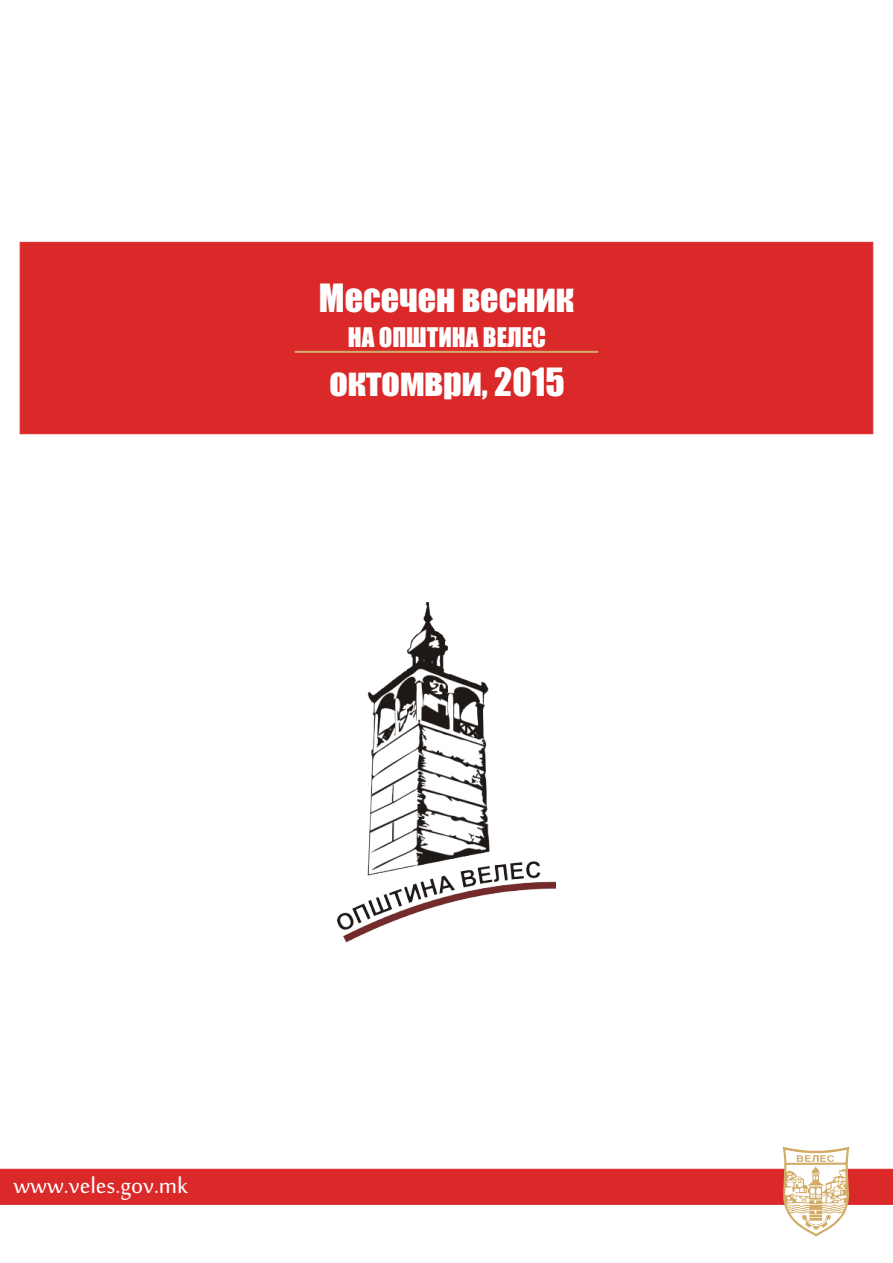
<style>
.page{position:relative;width:893px;height:1263px;background:#fff}
.page>*{position:absolute;margin:0;border:0;box-sizing:border-box;transform-origin:0 0}
.t1{font:60px "Impact";color:#fff}
.t2{font:48.75px "Impact";color:#fff}
.t3{font:36px "Impact";color:#fff}
.t4{font:30px "Sakkal Majalla";color:#fff}
.t5{font:25.05px "Impact";color:#fff}
</style>
<div class="page">
<svg style="left:0;top:1147px;width:893px;height:89px"></svg>
<img style="left:337px;top:602px;width:218px;height:340px">
<div style="left:19px;top:241px;width:855px;height:194px;background:#db2929"></div>
<div style="left:238px;top:265px;width:408px;height:168px;background:#db2929"></div>
<div style="left:295px;top:351px;width:303px;height:2px;background:#d2ac67;border:1px solid #d2ac67"></div>
<h2 class="t2" style="left:387px;top:277px;width:121px">ОТЧЕТ</h2>
<p class="t5" style="left:347px;top:338px;width:200px">НА ОПШТИНА ВЕЛЕС</p>
<h1 class="t1" style="left:389px;top:376px;width:117px">2014</h1>
<h3 class="t3" style="left:319px;top:284px;width:257px">Месечен весник</h3>
<p class="t5" style="left:348px;top:327px;width:200px">НА ОПШТИНА ВЕЛЕС</p>
<h3 class="t3" style="left:329px;top:368px;width:237px">октомври, 2015</h3>
<p class="t4" style="left:13px;top:1173px;width:176px">www.veles.gov.mk</p>
</div>
